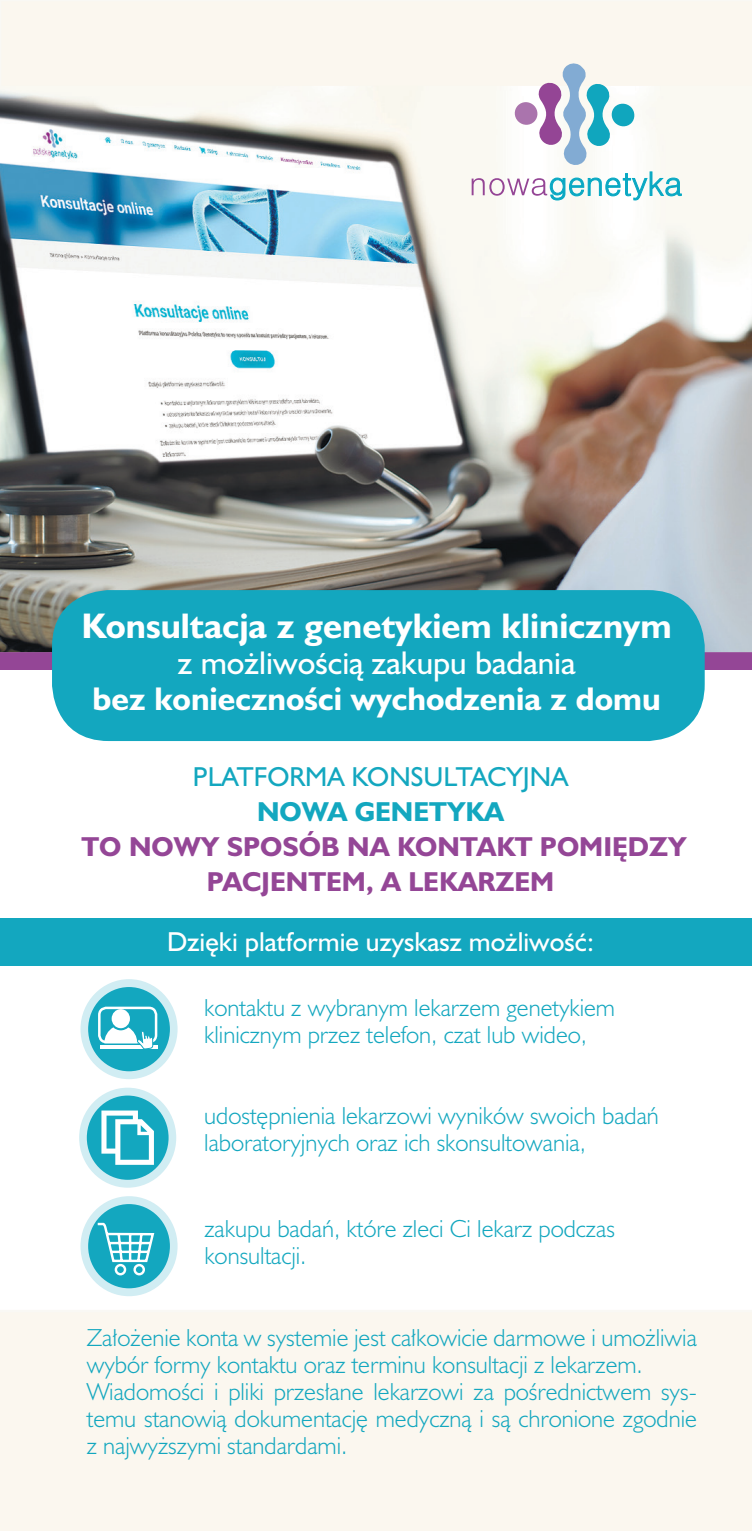
<style>
.page{position:relative;width:752px;height:1531px;background:#fff}
.page>*{position:absolute;margin:0;border:0;box-sizing:border-box;transform-origin:0 0}
.t1{font:700 32.5px "Humanst 521 PL";color:#fff}
.t2{font:700 30px "Humanst 521 PL";color:#fff}
.t3{font:30px "Humanst 521 PL";color:#fff}
.t4{font:700 25px/35px "Humanst 521 PL";color:#944696;text-align:center}
.t5{font:25px "Humanst 521 PL";color:#fff}
.t6{font:25px "Humanst 521 PL";color:#13a7bf}
.t7{font:700 25px "Humanst 521 PL";color:#13a7bf}
.t8{font:300 22.5px/27px "Humanst 521 Lt PL";color:#13a7bf}
</style>
<div class="page">
<div style="left:0;top:1310px;width:751px;height:221px;background:#fbf7ef"></div>
<div style="left:0;top:919px;width:751px;height:47px;background:#13a7bf"></div>
<div style="left:80px;top:979px;width:97px;height:100px;background:#d1edf3;border-radius:50%"></div>
<div style="left:0;top:634px;width:751px;height:36px;background:#944696"></div>
<div style="left:0;top:0;width:751px;height:86px;background:#fbf7ef"></div>
<img style="left:0;top:86px;width:751px;height:566px">
<div style="left:52px;top:590px;width:652px;height:151px;background:#13a7bf;border-radius:57px"></div>
<div style="left:88px;top:987px;width:82px;height:84px;background:#13a7bf;border-radius:50%"></div>
<div style="left:112px;top:1009px;width:18px;height:19px;background:#fff;border-radius:50%"></div>
<div style="left:98px;top:1006px;width:59px;height:37px;border:2px solid #fff;border-radius:7px"></div>
<hr style="left:100px;top:1045px;width:57px;height:4px;background:#fff">
<svg style="left:104px;top:1027px;width:49px;height:22px"></svg>
<div style="left:79px;top:1087px;width:97px;height:100px;background:#d1edf3;border-radius:50%"></div>
<div style="left:87px;top:1095px;width:81px;height:85px;background:#13a7bf;border-radius:50%"></div>
<svg style="left:101px;top:1110px;width:53px;height:55px"></svg>
<div style="left:80px;top:1196px;width:97px;height:100px;background:#d1edf3;border-radius:50%"></div>
<div style="left:88px;top:1204px;width:82px;height:84px;background:#13a7bf;border-radius:50%"></div>
<svg style="left:95px;top:1221px;width:60px;height:55px"></svg>
<svg style="left:471px;top:62px;width:210px;height:139px"></svg>
<h1 class="t1" style="left:81px;top:603px;width:591px">Konsultacja z genetykiem klinicznym</h1>
<h2 class="t3" style="left:178px;top:642px;width:399px">z możliwością zakupu badania</h2>
<h2 class="t2" style="left:92px;top:678px;width:569px">bez konieczności wychodzenia z domu</h2>
<p class="t6" style="left:193px;top:759px;width:377px">PLATFORMA KONSULTACYJNA</p>
<p class="t7" style="left:257px;top:794px;width:248px">NOWA GENETYKA</p>
<p class="t4" style="left:81px;top:828px;width:606px">TO NOWY SPOSÓB NA KONTAKT POMIĘDZY<br>PACJENTEM, A LEKARZEM</p>
<p class="t5" style="left:167px;top:924px;width:428px">Dzięki platformie uzyskasz możliwość:</p>
<p class="t8" style="left:204px;top:993px;width:412px">kontaktu z wybranym lekarzem genetykiem klinicznym przez telefon, czat lub wideo,</p>
<p class="t8" style="left:204px;top:1102px;width:456px">udostępnienia lekarzowi wyników swoich badań laboratoryjnych oraz ich skonsultowania,</p>
<p class="t8" style="left:204px;top:1214px;width:412px">zakupu badań, które zleci Ci lekarz podczas konsultacji.</p>
<p class="t8" style="left:87px;top:1323px;width:611px">Założenie konta w systemie jest całkowicie darmowe i umożliwia wybór formy kontaktu oraz terminu konsultacji z lekarzem.<br>Wiadomości i pliki przesłane lekarzowi za pośrednictwem sys&shy;temu stanowią dokumentację medyczną i są chronione zgodnie z najwyższymi standardami.</p>
</div>
